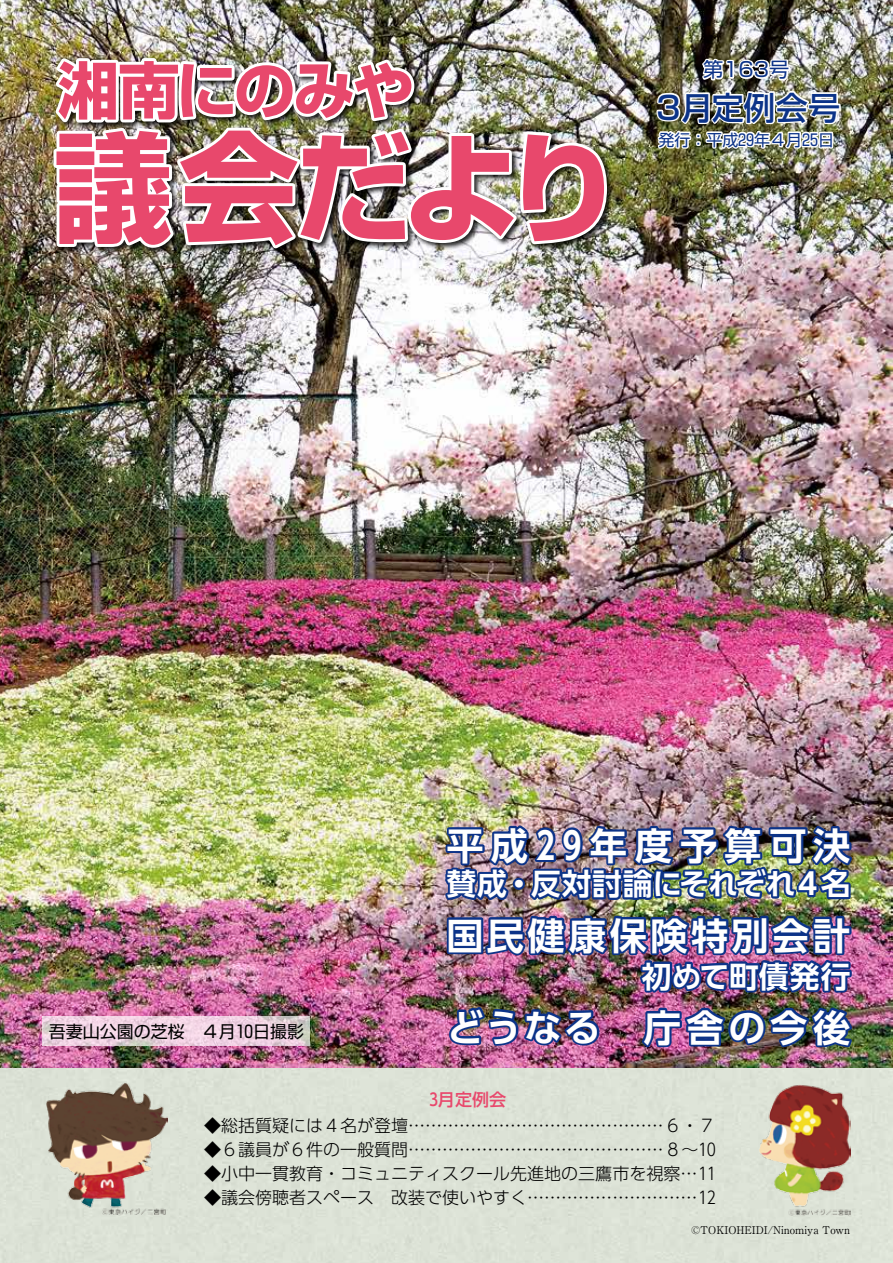
<style>
.page{position:relative;width:893px;height:1263px;background:#fff}
.page>*{position:absolute;margin:0;border:0;box-sizing:border-box;transform-origin:0 0}
.t1{font:700 119.1px "Shin Go Pr 6 N";letter-spacing:-.07em;color:#e8486c}
.t2{font:700 61.65px "Shin Go Pr 6 N";letter-spacing:-.04em;color:#e8486c}
.t3{font:700 37.2px "UD Shin Go Pr 6 N De";letter-spacing:.215em;color:#fff}
.t4{font:700 37.2px "UD Shin Go Pr 6 N De";letter-spacing:.1em;color:#fff}
.t5{font:700 37.2px "UD Shin Go Pr 6 N De";letter-spacing:.13em;color:#fff}
.t6{font:500 31.95px "Shin Go Pr 6 N";letter-spacing:-.01em;color:#0c3388}
.t7{font:700 29.7px "UD Shin Go Pr 6 N De";color:#fff}
.t8{font:20.25px "Shin Go Pr 6 N";color:#0c3388}
.t9{font:300 16.95px/23.9px "UD Shin Go Pr 6 N";color:#000;text-align:right}
.t10{font:16.95px "Shin Go Pr 6 N";color:#000}
.t11{font:500 16.95px "UD Shin Go Pr 6 N";color:#e8486c}
.t12{font:15.9px "Shin Go Pr 6 N";color:#0c3388}
.t13{font:10.65px "Ryumin Pr 6 N";color:#000}
</style>
<div class="page">
<div style="left:0;top:1067px;width:893px;height:196px;background:#dce2d6"></div>
<img style="left:0;top:0;width:893px;height:1067px">
<svg style="left:699px;top:57px;width:93px;height:25px"></svg>
<img style="left:655px;top:89px;width:187px;height:63px">
<div style="left:52px;top:126px;width:562px;height:129px;background:#000;opacity:.85"></div>
<img style="left:51px;top:54px;width:559px;height:199px">
<img style="left:441px;top:666px;width:415px;height:440px">
<svg style="left:43px;top:1016px;width:267px;height:30px;background:#ecd1df"></svg>
<img style="left:46px;top:1082px;width:122px;height:133px">
<img style="left:759px;top:1082px;width:91px;height:133px">
<h2 class="t2" style="left:58px;top:41px;width:358px">湘南にのみや</h2>
<h1 class="t1" style="left:53px;top:93px;width:570px">議会だより</h1>
<p class="t8" style="left:703px;top:53px;width:88px">第163号</p>
<h3 class="t6" style="left:652px;top:81px;width:189px">３月定例会号</h3>
<p class="t12" style="left:659px;top:127px;width:177px">発行：平成29年４月25日</p>
<p class="t10" style="left:49px;top:1017px;width:257px">吾妻山公園の芝桜　４月10日撮影</p>
<h3 class="t3" style="left:446px;top:815px;width:405px">平成２９年度予算可決</h3>
<h3 class="t7" style="left:446px;top:860px;width:405px">賛成・反対討論にそれぞれ４名</h3>
<h3 class="t4" style="left:446px;top:905px;width:405px">国民健康保険特別会計</h3>
<h3 class="t7" style="left:550px;top:952px;width:302px">　　　初めて町債発行</h3>
<h3 class="t5" style="left:446px;top:997px;width:405px">どうなる　庁舎の今後</h3>
<p class="t11" style="left:429px;top:1085px;width:78px">３月定例会</p>
<p class="t9" style="left:204px;top:1113px;width:513px">◆総括質疑には４名が登壇.............................................６・７</p>
<p class="t9" style="left:204px;top:1137px;width:513px">◆６議員が６件の一般質問.............................................８~１０</p>
<p class="t9" style="left:204px;top:1160px;width:513px">◆小中一貫教育・コミュニティスクール先進地の三鷹市を視察...１１改装で使いやすく..............................１２</p>
<p class="t9" style="left:204px;top:1184px;width:172px">◆議会傍聴者スペース</p>
<p class="t13" style="left:691px;top:1222px;width:161px">©TOKIOHEIDI/Ninomiya Town</p>
</div>
